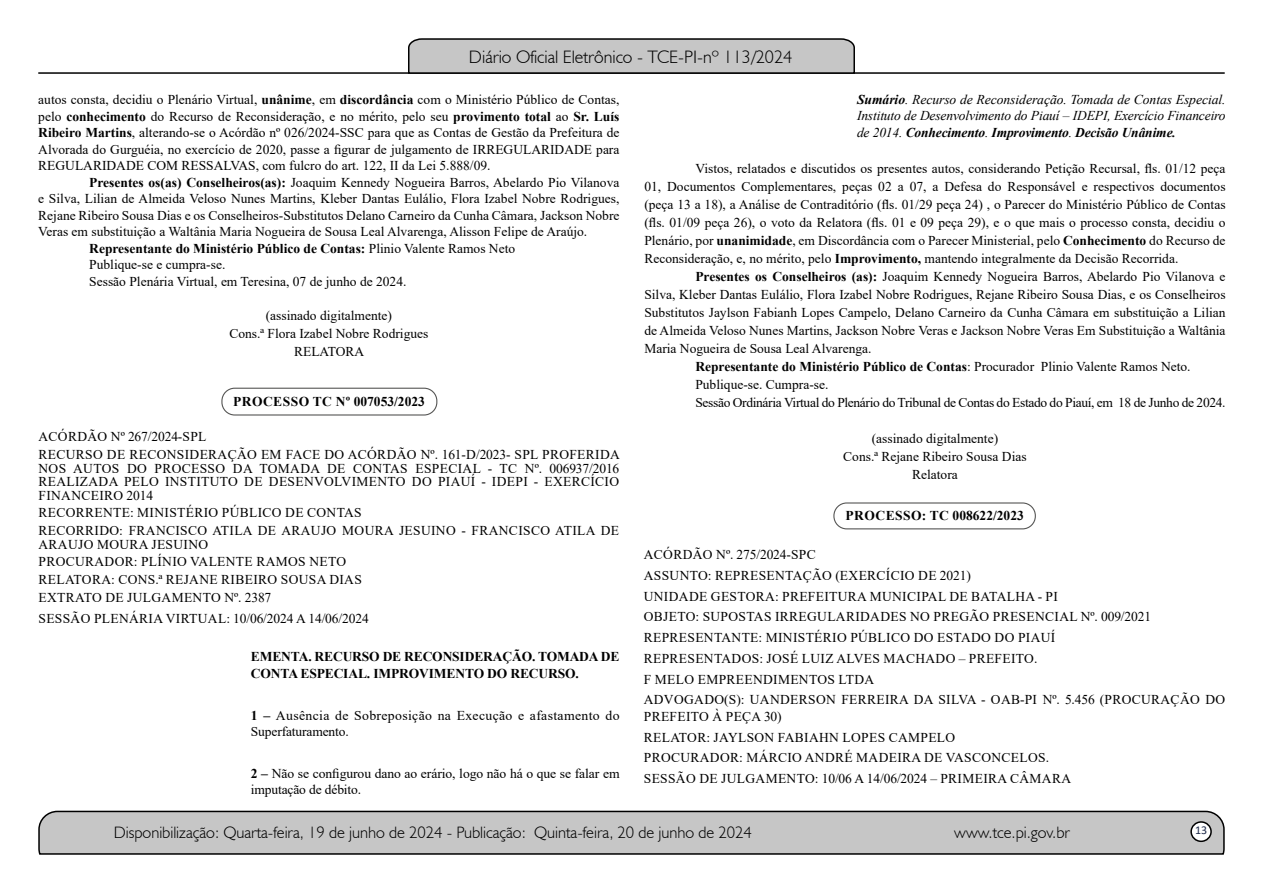
<style>
.page{position:relative;width:1263px;height:893px;background:#fff}
.page>*{position:absolute;margin:0;border:0;box-sizing:border-box;transform-origin:0 0}
.t1{font:300 18px "Humanist 521 BT";color:#000}
.t2{font:300 16.5px "Humanist 521 BT";color:#000}
.t3{font:13.5px/18px "Times New Roman";color:#000;text-align:justify}
.t4{font:13.5px/20.7px "Times New Roman";letter-spacing:.025em;color:#000}
.t5{font:700 13.5px/16.5px "Times New Roman";color:#000}
.t6{font:italic 13.5px/16.5px "Times New Roman";letter-spacing:-.01em;color:#000;text-align:justify}
.t7{font:13.5px "Times New Roman";letter-spacing:-.025em;color:#000}
.t8{font:700 13.5px "Times New Roman";letter-spacing:.02em;color:#000}
.t9{font:12px "Calibri";color:#212d4c}
.s1{font-weight:700}
.s2{font-weight:400}
</style>
<div class="page">
<svg style="left:38px;top:810px;width:1187px;height:45px;background:#b9b9b9"></svg>
<div style="left:1191px;top:822px;width:20px;height:19px;background:#fff;border-radius:50%"></div>
<div style="left:1190px;top:821px;width:22px;height:21px;border:2px solid #000;border-radius:50%"></div>
<hr style="left:38px;top:72px;width:1187px;height:2px;background:#000">
<svg style="left:407px;top:38px;width:449px;height:36px;background:#b4b4b4"></svg>
<div style="left:833px;top:502px;width:203px;height:27px;border:1px solid #575756;border-radius:13px"></div>
<div style="left:221px;top:388px;width:216px;height:28px;border:1px solid #575756;border-radius:13px"></div>
<h1 class="t1" style="left:469px;top:46px;width:325px">Diário Oficial Eletrônico - TCE-PI-nº 113/2024</h1>
<p class="t3" style="left:38px;top:91px;width:583px;line-height:16.5px">autos consta, decidiu o Plenário Virtual, <span class="s1">unânime</span>, em <span class="s1">discordância</span> com o Ministério Público de Contas, pelo <span class="s1">conhecimento</span> do Recurso de Reconsideração, e no mérito, pelo seu <span class="s1">provimento total</span> ao <span class="s1">Sr. Luís Ribeiro Martins</span>, alterando-se o Acórdão nº 026/2024-SSC para que as Contas de Gestão da Prefeitura de Alvorada do Gurguéia, no exercício de 2020, passe a figurar de julgamento de IRREGULARIDADE para REGULARIDADE COM RESSALVAS, com fulcro do art. 122, II da Lei 5.888/09.</p>
<p class="t3" style="left:89px;top:173px;width:532px"><span class="s1">Presentes os(as) Conselheiros(as):</span> Joaquim Kennedy Nogueira Barros, Abelardo Pio Vilanova</p>
<p class="t3" style="left:38px;top:189px;width:583px">e Silva, Lilian de Almeida Veloso Nunes Martins, Kleber Dantas Eulálio, Flora Izabel Nobre Rodrigues,</p>
<p class="t3" style="left:38px;top:206px;width:583px">Rejane Ribeiro Sousa Dias e os Conselheiros-Substitutos Delano Carneiro da Cunha Câmara, Jackson Nobre</p>
<p class="t3" style="left:38px;top:222px;width:551px">Veras em substituição a Waltânia Maria Nogueira de Sousa Leal Alvarenga, Alisson Felipe de Araújo.</p>
<p class="t5" style="left:89px;top:239px;width:427px">Representante do Ministério Público de Contas: <span class="s2">Plinio Valente Ramos Neto</span></p>
<p class="t3" style="left:89px;top:255px;width:138px">Publique-se e cumpra-se.</p>
<p class="t3" style="left:89px;top:272px;width:319px">Sessão Plenária Virtual, em Teresina, 07 de junho de 2024.</p>
<p class="t3" style="left:229px;top:306px;width:201px;text-align:center">(assinado digitalmente)<br>Cons.ª Flora Izabel Nobre Rodrigues<br>RELATORA</p>
<p class="t8" style="left:233px;top:391px;width:193px">PROCESSO TC Nº 007053/2023</p>
<p class="t4" style="left:39px;top:428px;width:583px;line-height:17.7px">ACÓRDÃO Nº 267/2024-SPL<br>RECURSO DE RECONSIDERAÇÃO EM FACE DO ACÓRDÃO Nº. 161-D/2023- SPL PROFERIDA</p>
<p class="t3" style="left:39px;top:461px;width:582px;line-height:13.5px">NOS AUTOS DO PROCESSO DA TOMADA DE CONTAS ESPECIAL - TC Nº. 006937/2016<br>REALIZADA PELO INSTITUTO DE DESENVOLVIMENTO DO PIAUÍ - IDEPI - EXERCÍCIO FINANCEIRO 2014</p>
<p class="t4" style="left:39px;top:504px;width:582px;line-height:17.7px">RECORRENTE: MINISTÉRIO PÚBLICO DE CONTAS<br>RECORRIDO: FRANCISCO ATILA DE ARAUJO MOURA JESUINO - FRANCISCO ATILA DE</p>
<p class="t4" style="left:39px;top:535px;width:325px;line-height:17.7px">ARAUJO MOURA JESUINO<br>PROCURADOR: PLÍNIO VALENTE RAMOS NETO RELATORA: CONS.ª REJANE RIBEIRO SOUSA DIAS EXTRATO DE JULGAMENTO Nº. 2387</p>
<p class="t4" style="left:39px;top:607px;width:332px">SESSÃO PLENÁRIA VIRTUAL: 10/06/2024 A 14/06/2024</p>
<p class="t5" style="left:251px;top:648px;width:370px">EMENTA. RECURSO DE RECONSIDERAÇÃO. TOMADA DE<br>CONTA ESPECIAL. IMPROVIMENTO DO RECURSO.</p>
<p class="t4" style="left:251px;top:706px;width:370px;line-height:16.5px"><span class="s1">1 –</span> Ausência de Sobreposição na Execução e afastamento do<br>Superfaturamento.</p>
<p class="t3" style="left:251px;top:764px;width:370px;line-height:16.5px"><span class="s1">2 –</span> Não se configurou dano ao erário, logo não há o que se falar em imputação de débito.</p>
<p class="t6" style="left:857px;top:91px;width:370px"><span class="s1">Sumário</span>. Recurso de Reconsideração. Tomada de Contas Especial.<br>Instituto de Desenvolvimento do Piauí – IDEPI, Exercício Financeiro de 2014. <span class="s1">Conhecimento</span>. <span class="s1">Improvimento</span>. <span class="s1">Decisão Unânime.</span></p>
<p class="t3" style="left:644px;top:159px;width:583px;text-indent:51px">Vistos, relatados e discutidos os presentes autos, considerando Petição Recursal, fls. 01/12 peça 01, Documentos Complementares, peças 02 a 07, a Defesa do Responsável e respectivos documentos (peça 13 a 18), a Análise de Contraditório (fls. 01/29 peça 24) , o Parecer do Ministério Público de Contas (fls. 01/09 peça 26), o voto da Relatora (fls. 01 e 09 peça 29), e o que mais o processo consta, decidiu o Plenário, por <span class="s1">unanimidade</span>, em Discordância com o Parecer Ministerial, pelo <span class="s1">Conhecimento</span> do Recurso de Reconsideração, e, no mérito, pelo <span class="s1">Improvimento,</span> mantendo integralmente da Decisão Recorrida.</p>
<p class="t3" style="left:695px;top:267px;width:532px"><span class="s1">Presentes os Conselheiros (as):</span> Joaquim Kennedy Nogueira Barros, Abelardo Pio Vilanova e</p>
<p class="t3" style="left:644px;top:285px;width:583px">Silva, Kleber Dantas Eulálio, Flora Izabel Nobre Rodrigues, Rejane Ribeiro Sousa Dias, e os Conselheiros</p>
<p class="t3" style="left:644px;top:303px;width:583px">Substitutos Jaylson Fabianh Lopes Campelo, Delano Carneiro da Cunha Câmara em substituição a Lilian</p>
<p class="t3" style="left:644px;top:321px;width:583px">de Almeida Veloso Nunes Martins, Jackson Nobre Veras e Jackson Nobre Veras Em Substituição a Waltânia</p>
<p class="t3" style="left:644px;top:339px;width:229px">Maria Nogueira de Sousa Leal Alvarenga.</p>
<p class="t5" style="left:695px;top:357px;width:497px">Representante do Ministério Público de Contas<span class="s2">: Procurador Plinio Valente Ramos Neto.</span></p>
<p class="t3" style="left:695px;top:375px;width:135px">Publique-se. Cumpra-se.</p>
<p class="t7" style="left:695px;top:393px;width:532px">Sessão Ordinária Virtual do Plenário do Tribunal de Contas do Estado do Piauí, em 18 de Junho de 2024.</p>
<p class="t3" style="left:843px;top:429px;width:185px;text-align:center">(assinado digitalmente)<br>Cons.ª Rejane Ribeiro Sousa Dias<br>Relatora</p>
<p class="t8" style="left:845px;top:506px;width:180px">PROCESSO: TC 008622/2023</p>
<p class="t4" style="left:644px;top:544px;width:583px">ACÓRDÃO Nº. 275/2024-SPC<br>ASSUNTO: REPRESENTAÇÃO (EXERCÍCIO DE 2021)<br>UNIDADE GESTORA: PREFEITURA MUNICIPAL DE BATALHA - PI<br>OBJETO: SUPOSTAS IRREGULARIDADES NO PREGÃO PRESENCIAL Nº. 009/2021<br>REPRESENTANTE: MINISTÉRIO PÚBLICO DO ESTADO DO PIAUÍ<br>REPRESENTADOS: JOSÉ LUIZ ALVES MACHADO – PREFEITO.<br>F MELO EMPREENDIMENTOS LTDA<br>ADVOGADO(S): UANDERSON FERREIRA DA SILVA - OAB-PI Nº. 5.456 (PROCURAÇÃO DO</p>
<p class="t4" style="left:644px;top:705px;width:429px">PREFEITO À PEÇA 30)<br>RELATOR: JAYLSON FABIAHN LOPES CAMPELO<br>PROCURADOR: MÁRCIO ANDRÉ MADEIRA DE VASCONCELOS.<br>SESSÃO DE JULGAMENTO: 10/06 A 14/06/2024 – PRIMEIRA CÂMARA</p>
<p class="t2" style="left:114px;top:822px;width:640px">Disponibilização: Quarta-feira, 19 de junho de 2024 - Publicação: Quinta-feira, 20 de junho de 2024</p>
<p class="t2" style="left:954px;top:822px;width:117px">www.tce.pi.gov.br</p>
<p class="t9" style="left:1195px;top:821px;width:14px">13</p>
</div>
